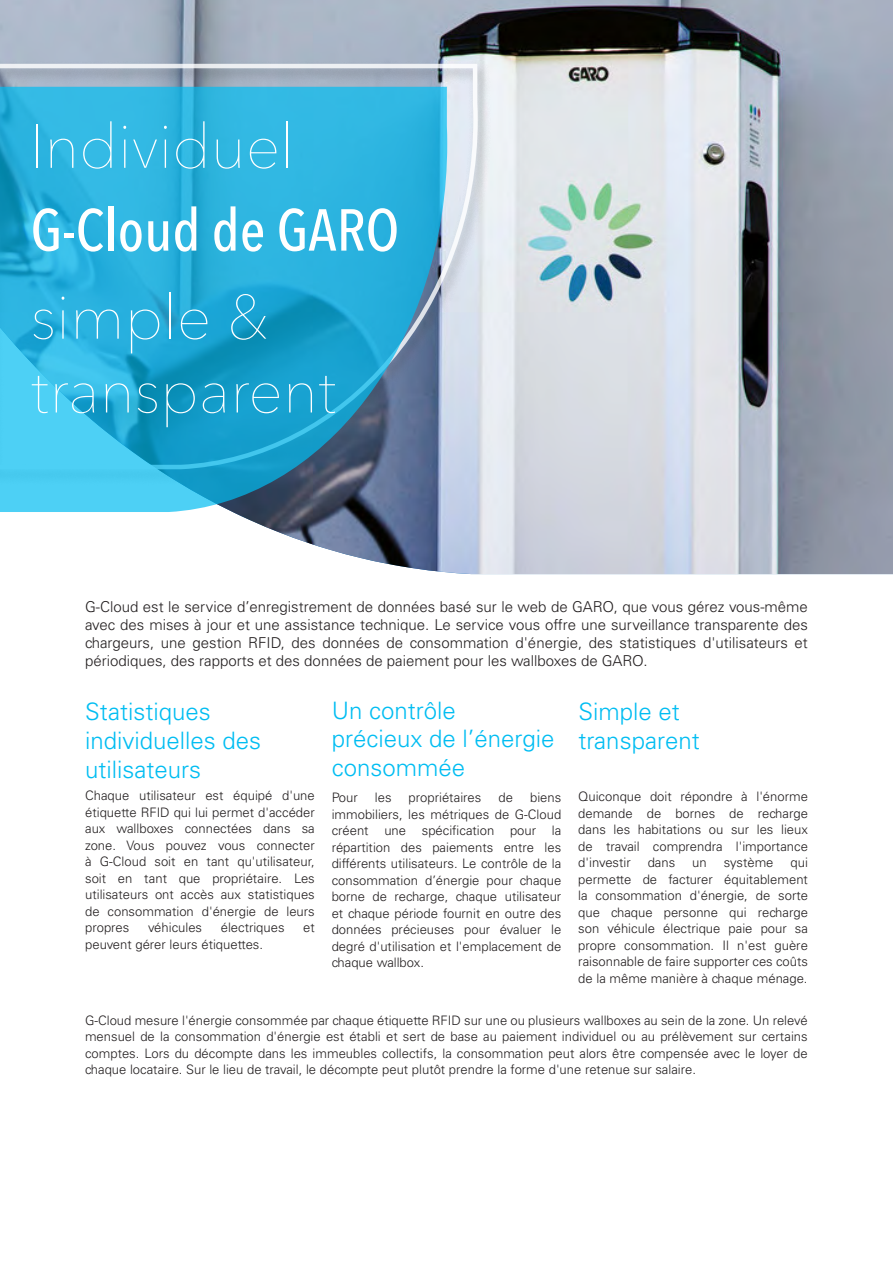
<style>
.page{position:relative;width:893px;height:1263px;background:#fff}
.page>*{position:absolute;margin:0;border:0;box-sizing:border-box;transform-origin:0 0}
.t1{font:200 61.5px/73.8px "Avenir Next";color:#fff}
.t2{font:500 58.5px "Avenir Next Condensed";color:#fff}
.t3{font:300 24px/28.8px "Univers LT Std";color:#01bdf2}
.t4{font:300 15px/18px "Univers LT Std";color:#231f20;text-align:justify}
.t5{font:300 13.05px/16.5px "Univers LT Std";color:#231f20;text-align:justify}
</style>
<div class="page">
<img style="left:0;top:0;width:893px;height:574px">
<div style="left:0;top:61px;width:492px;height:426px;background:#231f20;opacity:.35"></div>
<svg style="left:0;top:62px;width:480px;height:409px;background:#c4cdda"></svg>
<svg style="left:0;top:87px;width:447px;height:425px;background:#2fa8d1"></svg>
<h1 class="t1" style="left:30px;top:106px;width:266px">Individuel</h1>
<h2 class="t2" style="left:31px;top:195px;width:370px">G-Cloud de GARO</h2>
<h1 class="t1" style="left:31px;top:276px;width:308px">simple &amp; transparent</h1>
<p class="t4" style="left:85px;top:598px;width:724px">G-Cloud est le service d’enregistrement de données basé sur le web de GARO, que vous gérez vous-même avec des mises à jour et une assistance technique. Le service vous offre une surveillance transparente des chargeurs, une gestion RFID, des données de consommation d'énergie, des statistiques d'utilisateurs et périodiques, des rapports et des données de paiement pour les wallboxes de GARO.</p>
<h3 class="t3" style="left:85px;top:697px;width:178px">Statistiques individuelles des utilisateurs</h3>
<h3 class="t3" style="left:332px;top:696px;width:224px">Un contrôle<br>précieux de l’énergie consommée</h3>
<h3 class="t3" style="left:578px;top:697px;width:123px">Simple et transparent</h3>
<p class="t5" style="left:578px;top:789px;width:231px">Quiconque doit répondre à l'énorme demande de bornes de recharge dans les habitations ou sur les lieux de travail comprendra l'importance d'investir</p>
<p class="t5" style="left:85px;top:787px;width:231px">Chaque utilisateur est équipé d'une étiquette RFID qui lui permet d'accéder aux wallboxes connectées dans sa zone. Vous pouvez vous connecter à G-Cloud soit en tant qu'utilisateur, soit en tant que propriétaire. Les utilisateurs ont accès aux statistiques de consommation d'énergie de leurs propres</p>
<p class="t5" style="left:332px;top:789px;width:28px">Pour</p>
<p class="t5" style="left:375px;top:789px;width:18px">les</p>
<p class="t5" style="left:409px;top:789px;width:74px">propriétaires</p>
<p class="t5" style="left:498px;top:789px;width:16px">de</p>
<p class="t5" style="left:332px;top:789px;width:231px;text-indent:198px">biens immobiliers, les métriques de G-Cloud créent une spécification pour la répartition des paiements entre les différents utilisateurs. Le contrôle de la consommation d’énergie pour chaque borne de recharge, chaque utilisateur et chaque période fournit en outre des données précieuses pour évaluer le degré d'utilisation et l'emplacement de chaque wallbox.</p>
<p class="t5" style="left:578px;top:854px;width:231px;text-indent:212px">qui permette de facturer équitablement la consommation d'énergie, de sorte que chaque personne qui recharge son véhicule électrique paie pour sa propre consommation. Il n'est guère raisonnable de faire supporter ces coûts de la même manière à chaque ménage.</p>
<p class="t5" style="left:648px;top:854px;width:29px">dans</p>
<p class="t5" style="left:692px;top:854px;width:16px">un</p>
<p class="t5" style="left:724px;top:854px;width:51px">système</p>
<p class="t5" style="left:148px;top:919px;width:56px">véhicules</p>
<p class="t5" style="left:221px;top:919px;width:65px">électriques</p>
<p class="t5" style="left:303px;top:919px;width:13px">et</p>
<p class="t5" style="left:85px;top:936px;width:179px">peuvent gérer leurs étiquettes.</p>
<p class="t5" style="left:85px;top:1012px;width:724px">G-Cloud mesure l'énergie consommée par chaque étiquette RFID sur une ou plusieurs wallboxes au sein de la zone. Un relevé mensuel de la consommation d'énergie est établi et sert de base au paiement individuel ou au prélèvement sur certains comptes. Lors du décompte dans les immeubles collectifs, la consommation peut alors être compensée avec le loyer de chaque locataire. Sur le lieu de travail, le décompte peut plutôt prendre la forme d'une retenue sur salaire.</p>
</div>
